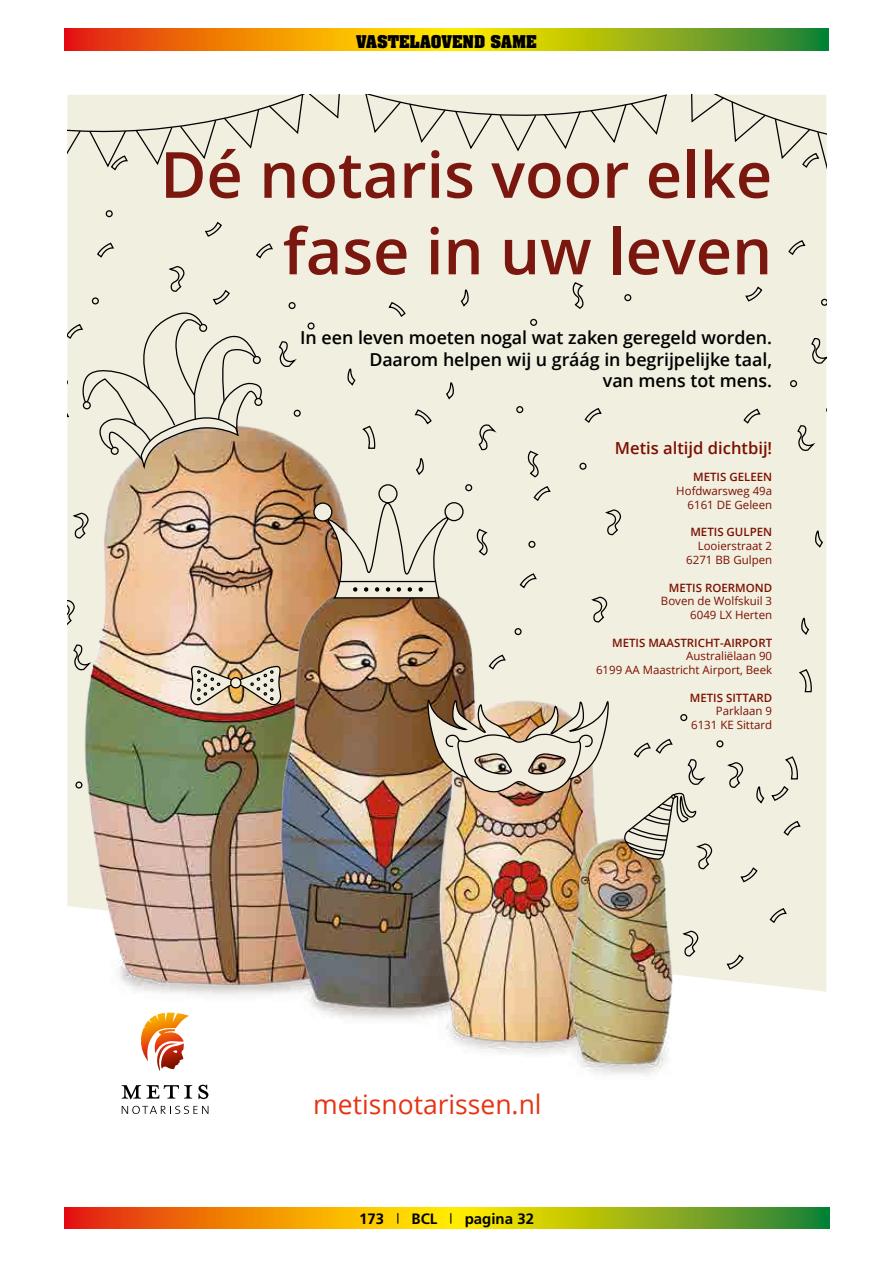
<style>
.page{position:relative;width:893px;height:1263px;background:#fff}
.page>*{position:absolute;margin:0;border:0;box-sizing:border-box;transform-origin:0 0}
.t1{font:600 63.75px/76.5px "Open Sans";color:#7a170f;text-align:right}
.t2{font:26.7px "Open Sans";color:#e63312}
.t3{font:600 17.85px/21.5px "Open Sans";letter-spacing:-.005em;color:#000;text-align:right}
.t4{font:600 16.5px "Open Sans";color:#7b0f00}
.t5{font:700 15px "Aachen Std";color:#000}
.t6{font:700 15px "Frutiger LT Std";color:#000}
.t7{font:11.4px/13.8px "Open Sans";color:#7b0f00;text-align:right}
.t8{font:600 11.4px "Open Sans";color:#7b0f00}
</style>
<div class="page">
<div style="left:67px;top:95px;width:759px;height:897px;background:#f1efe0"></div>
<svg style="left:106px;top:211px;width:6px;height:6px"></svg>
<div style="left:106px;top:210px;width:7px;height:7px;border:1px solid #000;border-radius:50%"></div>
<svg style="left:204px;top:221px;width:19px;height:17px"></svg>
<div style="left:289px;top:302px;width:7px;height:7px;border:1px solid #000;border-radius:50%"></div>
<svg style="left:255px;top:242px;width:19px;height:17px"></svg>
<svg style="left:96px;top:242px;width:19px;height:17px"></svg>
<svg style="left:571px;top:281px;width:14px;height:31px"></svg>
<svg style="left:460px;top:289px;width:10px;height:18px"></svg>
<svg style="left:821px;top:299px;width:5px;height:7px"></svg>
<svg style="left:787px;top:239px;width:20px;height:17px"></svg>
<svg style="left:625px;top:295px;width:6px;height:6px"></svg>
<div style="left:624px;top:294px;width:7px;height:7px;border:1px solid #000;border-radius:50%"></div>
<svg style="left:744px;top:286px;width:19px;height:16px"></svg>
<svg style="left:278px;top:341px;width:22px;height:26px"></svg>
<div style="left:530px;top:319px;width:7px;height:7px;border:1px solid #000;border-radius:50%"></div>
<svg style="left:308px;top:323px;width:6px;height:6px"></svg>
<div style="left:308px;top:322px;width:7px;height:7px;border:1px solid #000;border-radius:50%"></div>
<svg style="left:347px;top:368px;width:9px;height:18px"></svg>
<svg style="left:387px;top:301px;width:20px;height:17px"></svg>
<div style="left:790px;top:380px;width:7px;height:7px;border:1px solid #000;border-radius:50%"></div>
<svg style="left:810px;top:338px;width:16px;height:26px"></svg>
<svg style="left:796px;top:425px;width:22px;height:26px"></svg>
<svg style="left:743px;top:408px;width:19px;height:17px"></svg>
<svg style="left:618px;top:510px;width:4px;height:26px"></svg>
<svg style="left:814px;top:530px;width:10px;height:18px"></svg>
<svg style="left:801px;top:617px;width:9px;height:19px"></svg>
<svg style="left:797px;top:668px;width:15px;height:25px"></svg>
<svg style="left:705px;top:759px;width:4px;height:26px"></svg>
<svg style="left:717px;top:741px;width:6px;height:6px"></svg>
<div style="left:716px;top:740px;width:7px;height:7px;border:1px solid #000;border-radius:50%"></div>
<svg style="left:727px;top:763px;width:17px;height:25px"></svg>
<svg style="left:756px;top:755px;width:42px;height:49px;background:#dcdacd"></svg>
<svg style="left:783px;top:820px;width:19px;height:17px"></svg>
<svg style="left:739px;top:866px;width:19px;height:17px"></svg>
<svg style="left:769px;top:907px;width:19px;height:17px"></svg>
<svg style="left:725px;top:954px;width:20px;height:16px"></svg>
<svg style="left:122px;top:1085px;width:19px;height:14px"></svg>
<svg style="left:147px;top:1085px;width:45px;height:13px"></svg>
<svg style="left:198px;top:1085px;width:10px;height:14px"></svg>
<svg style="left:122px;top:1106px;width:86px;height:8px"></svg>
<svg style="left:141px;top:1013px;width:48px;height:58px"></svg>
<img style="left:67px;top:399px;width:314px;height:596px">
<img style="left:241px;top:425px;width:163px;height:594px">
<img style="left:404px;top:350px;width:214px;height:704px">
<img style="left:526px;top:706px;width:179px;height:370px">
<img style="left:426px;top:699px;width:184px;height:97px">
<div style="left:314px;top:503px;width:18px;height:18px;background:#f1eedf;border-radius:50%"></div>
<div style="left:313px;top:502px;width:19px;height:20px;border:1px solid #000;border-radius:50%"></div>
<div style="left:379px;top:485px;width:18px;height:18px;background:#f1eedf;border-radius:50%"></div>
<div style="left:378px;top:484px;width:20px;height:19px;border:1px solid #000;border-radius:50%"></div>
<div style="left:445px;top:503px;width:18px;height:18px;background:#f1eedf;border-radius:50%"></div>
<div style="left:444px;top:502px;width:20px;height:19px;border:1px solid #000;border-radius:50%"></div>
<svg style="left:327px;top:502px;width:124px;height:97px;background:#d6cfbf"></svg>
<hr style="left:340px;top:581px;width:96px;height:1px;background:#000">
<img style="left:187px;top:665px;width:97px;height:42px">
<svg style="left:623px;top:792px;width:90px;height:78px;background:#d1cbba"></svg>
<svg style="left:67px;top:267px;width:197px;height:201px;background:#e1dbca"></svg>
<svg style="left:67px;top:95px;width:276px;height:76px;background:#e5e3d5"></svg>
<svg style="left:688px;top:95px;width:138px;height:78px;background:#e5e3d5"></svg>
<svg style="left:362px;top:95px;width:306px;height:58px;background:#e2e0d2"></svg>
<svg style="left:64px;top:29px;width:765px;height:21px;background:#c59f0e"></svg>
<svg style="left:64px;top:1208px;width:765px;height:21px;background:#c59f0e"></svg>
<h3 class="t5" style="left:356px;top:31px;width:182px">VASTELAOVEND SAME</h3>
<h1 class="t1" style="left:160px;top:135px;width:614px">Dé notaris voor elke fase in uw leven</h1>
<h3 class="t3" style="left:300px;top:327px;width:473px">In een leven moeten nogal wat zaken geregeld worden.<br>Daarom helpen wij u gráág in begrijpelijke taal,<br>van mens tot mens.</h3>
<h3 class="t4" style="left:615px;top:437px;width:159px">Metis altijd dichtbij!</h3>
<p class="t8" style="left:693px;top:469px;width:81px">METIS GELEEN</p>
<p class="t7" style="left:676px;top:484px;width:97px">Hofdwarsweg 49a<br>6161 DE Geleen</p>
<p class="t8" style="left:690px;top:524px;width:83px">METIS GULPEN</p>
<p class="t7" style="left:686px;top:539px;width:87px">Looierstraat 2<br>6271 BB Gulpen</p>
<p class="t8" style="left:669px;top:580px;width:105px">METIS ROERMOND</p>
<p class="t7" style="left:661px;top:594px;width:113px">Boven de Wolfskuil 3<br>6049 LX Herten</p>
<p class="t8" style="left:612px;top:635px;width:162px">METIS MAASTRICHT-AIRPORT</p>
<p class="t7" style="left:596px;top:649px;width:178px">Australiëlaan 90<br>6199 AA Maastricht Airport, Beek</p>
<p class="t8" style="left:690px;top:690px;width:84px">METIS SITTARD</p>
<p class="t7" style="left:691px;top:704px;width:83px">Parklaan 9<br>6131 KE Sittard</p>
<h2 class="t2" style="left:313px;top:1086px;width:230px">metisnotarissen.nl</h2>
<h3 class="t6" style="left:359px;top:1209px;width:176px">173 <sup>|</sup> BCL <sup>|</sup> pagina 32</h3>
</div>
